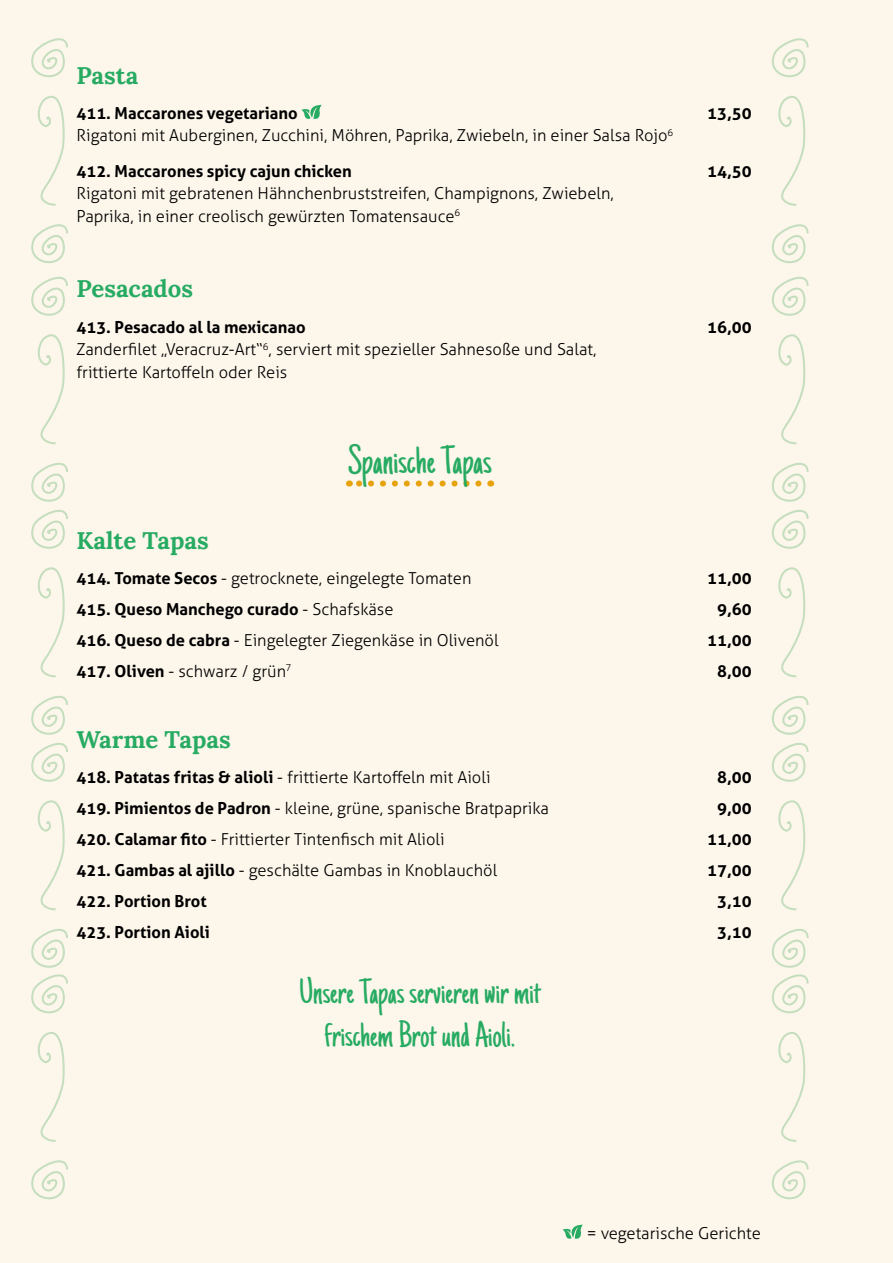
<style>
.page{position:relative;width:893px;height:1263px;background:#fdf6eb}
.page>*{position:absolute;margin:0;border:0;box-sizing:border-box;transform-origin:0 0}
.t1{font:40.5px "Just Another Hand";color:#27ab62}
.t2{font:36px/43.2px "Just Another Hand";color:#27ab62;text-align:center}
.t3{font:700 24px "Lora";color:#27ab62}
.t4{font:300 16.5px/22.5px "Aller";color:#000}
.t5{font:700 16.5px "Aller";color:#000}
.s1{font-weight:700}
.s2{font-weight:300}
</style>
<div class="page">
<svg style="left:349px;top:480px;width:129px;height:6px"></svg>
<svg style="left:31px;top:38px;width:37px;height:168px"></svg>
<svg style="left:31px;top:224px;width:37px;height:221px"></svg>
<svg style="left:31px;top:462px;width:37px;height:216px"></svg>
<svg style="left:31px;top:1160px;width:37px;height:40px"></svg>
<svg style="left:31px;top:929px;width:37px;height:213px"></svg>
<svg style="left:31px;top:695px;width:37px;height:216px"></svg>
<svg style="left:771px;top:38px;width:38px;height:168px"></svg>
<svg style="left:771px;top:224px;width:38px;height:221px"></svg>
<svg style="left:772px;top:462px;width:37px;height:216px"></svg>
<svg style="left:771px;top:1160px;width:38px;height:40px"></svg>
<svg style="left:771px;top:928px;width:38px;height:214px"></svg>
<svg style="left:772px;top:695px;width:37px;height:216px"></svg>
<svg style="left:563px;top:1224px;width:20px;height:15px"></svg>
<svg style="left:301px;top:104px;width:21px;height:15px"></svg>
<h3 class="t3" style="left:77px;top:55px;width:63px">Pasta</h3>
<p class="t5" style="left:77px;top:103px;width:223px">411. Maccarones vegetariano</p>
<p class="t5" style="left:707px;top:103px;width:46px">13,50</p>
<p class="t4" style="left:77px;top:118px;width:598px;line-height:35.2px">Rigatoni mit Auberginen, Zucchini, Möhren, Paprika, Zwiebeln, in einer Salsa Rojo<sup>6<br></sup><span class="s1">412. Maccarones spicy cajun chicken</span></p>
<p class="t5" style="left:707px;top:161px;width:46px">14,50</p>
<p class="t4" style="left:77px;top:182px;width:539px">Rigatoni mit gebratenen Hähnchenbruststreifen, Champignons, Zwiebeln,<br>Paprika, in einer creolisch gewürzten Tomatensauce<sup>6</sup></p>
<h3 class="t3" style="left:77px;top:269px;width:118px">Pesacados</h3>
<p class="t5" style="left:77px;top:316px;width:231px">413. Pesacado al la mexicanao</p>
<p class="t5" style="left:707px;top:316px;width:46px">16,00</p>
<p class="t4" style="left:77px;top:338px;width:521px">Zanderfilet „Veracruz-Art“<sup>6</sup>, serviert mit spezieller Sahnesoße und Salat, frittierte Kartoffeln oder Reis</p>
<h1 class="t1" style="left:348px;top:436px;width:145px">Spanische Tapas</h1>
<h3 class="t3" style="left:77px;top:520px;width:134px">Kalte Tapas</h3>
<p class="t4" style="left:77px;top:567px;width:396px"><span class="s1">414. Tomate Secos</span> - getrocknete, eingelegte Tomaten</p>
<p class="t5" style="left:707px;top:568px;width:46px">11,00</p>
<p class="t5" style="left:77px;top:599px;width:318px">415. Queso Manchego curado <span class="s2">- Schafskäse</span></p>
<p class="t5" style="left:717px;top:599px;width:36px">9,60</p>
<p class="t4" style="left:77px;top:629px;width:424px"><span class="s1">416. Queso de cabra</span> - Eingelegter Ziegenkäse in Olivenöl</p>
<p class="t5" style="left:707px;top:630px;width:46px">11,00</p>
<p class="t4" style="left:77px;top:660px;width:216px"><span class="s1">417. Oliven</span> - schwarz / grün<sup>7</sup></p>
<p class="t5" style="left:717px;top:661px;width:36px">8,00</p>
<h3 class="t3" style="left:77px;top:720px;width:156px">Warme Tapas</h3>
<p class="t4" style="left:77px;top:766px;width:415px"><span class="s1">418. Patatas fritas &amp; alioli</span> - frittierte Kartoffeln mit Aioli</p>
<p class="t5" style="left:717px;top:767px;width:36px">8,00</p>
<p class="t4" style="left:77px;top:797px;width:474px"><span class="s1">419. Pimientos de Padron</span> - kleine, grüne, spanische Bratpaprika</p>
<p class="t5" style="left:717px;top:798px;width:36px">9,00</p>
<p class="t4" style="left:77px;top:828px;width:370px"><span class="s1">420. Calamar fito</span> - Frittierter Tintenfisch mit Alioli</p>
<p class="t5" style="left:707px;top:829px;width:46px">11,00</p>
<p class="t4" style="left:77px;top:859px;width:422px"><span class="s1">421. Gambas al ajillo</span> - geschälte Gambas in Knoblauchöl</p>
<p class="t5" style="left:707px;top:860px;width:46px">17,00</p>
<p class="t5" style="left:77px;top:891px;width:132px">422. Portion Brot</p>
<p class="t5" style="left:717px;top:891px;width:36px">3,10</p>
<p class="t5" style="left:77px;top:922px;width:135px">423. Portion Aioli</p>
<p class="t5" style="left:717px;top:922px;width:36px">3,10</p>
<h2 class="t2" style="left:299px;top:972px;width:243px">Unsere Tapas servieren wir mit frischem Brot und Aioli.</h2>
<p class="t4" style="left:587px;top:1222px;width:176px">= vegetarische Gerichte</p>
</div>
